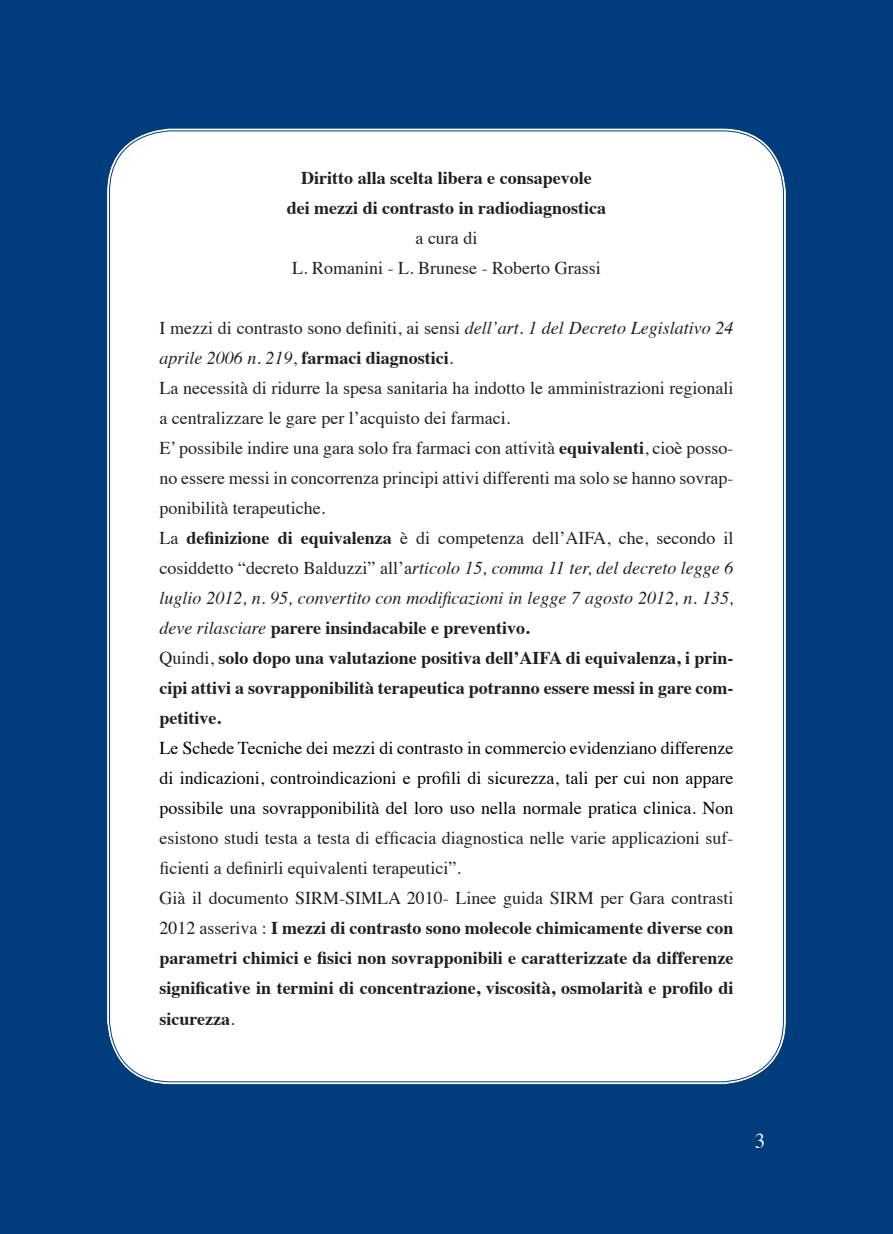
<style>
.page{position:relative;width:893px;height:1234px;background:#fff}
.page>*{position:absolute;margin:0;border:0;box-sizing:border-box;transform-origin:0 0}
.t1{font:21px "Times";color:#fff}
.t2{font:18px/30px "Times";color:#231f20;text-align:center}
.t3{font:700 18px/30px "Times";color:#231f20;text-align:center}
.t4{font:18px/30px "Times";color:#000;text-align:justify}
.s1{font-style:italic}
.s2{font-weight:700}
.s3{font-weight:400}
</style>
<div class="page">
<div style="left:0;top:0;width:893px;height:1233px;background:#013d7d"></div>
<div style="left:107px;top:128px;width:679px;height:956px;background:#fff;border-radius:64px"></div>
<p class="t3" style="left:287px;top:161px;width:321px">Diritto alla scelta libera e consapevole<br>dei mezzi di contrasto in radiodiagnostica</p>
<p class="t2" style="left:292px;top:221px;width:310px">a cura di<br>L. Romanini - L. Brunese - Roberto Grassi</p>
<p class="t2" style="left:159px;top:311px;width:576px;text-align:left">I mezzi di contrasto sono definiti, ai sensi <span class="s1">dell’art. 1 del Decreto Legislativo 24 aprile 2006 n. 219</span>, <span class="s2">farmaci diagnostici</span>.<br>La necessità di ridurre la spesa sanitaria ha indotto le amministrazioni regionali a centralizzare le gare per l’acquisto dei farmaci.<br>E’ possibile indire una gara solo fra farmaci con attività <span class="s2">equivalenti</span>, cioè posso&shy;no essere messi in concorrenza principi attivi differenti ma solo se hanno sovrap&shy;ponibilità terapeutiche.<br>La <span class="s2">definizione di equivalenza</span> è di competenza dell’AIFA, che, secondo il cosiddetto “decreto Balduzzi” all’a<span class="s1">rticolo 15, comma 11 ter, del decreto legge 6 luglio 2012, n. 95, convertito con modificazioni in legge 7 agosto 2012, n. 135, deve rilasciare</span> <span class="s2">parere insindacabile e preventivo.<br></span>Quindi, <span class="s2">solo dopo una valutazione positiva dell’AIFA di equivalenza, i prin&shy;cipi attivi a sovrapponibilità terapeutica potranno essere messi in gare com&shy;petitive.</span></p>
<p class="t4" style="left:159px;top:731px;width:576px">Le Schede Tecniche dei mezzi di contrasto in commercio evidenziano differenze di indicazioni, controindicazioni e profili di sicurezza, tali per cui non appare possibile una sovrapponibilità del loro uso nella normale pratica clinica. Non</p>
<p class="t3" style="left:159px;top:821px;width:576px;text-align:left"><span class="s3">esistono studi testa a testa di efficacia diagnostica nelle varie applicazioni suf&shy;ficienti a definirli equivalenti terapeutici”.<br>Già il documento SIRM-SIMLA 2010- Linee guida SIRM per Gara contrasti 2012 asseriva :</span> I mezzi di contrasto sono molecole chimicamente diverse con parametri chimici e fisici non sovrapponibili e caratterizzate da differenze significative in termini di concentrazione, viscosità, osmolarità e profilo di sicurezza<span class="s3">.</span></p>
<p class="t1" style="left:755px;top:1120px;width:12px">3</p>
</div>
